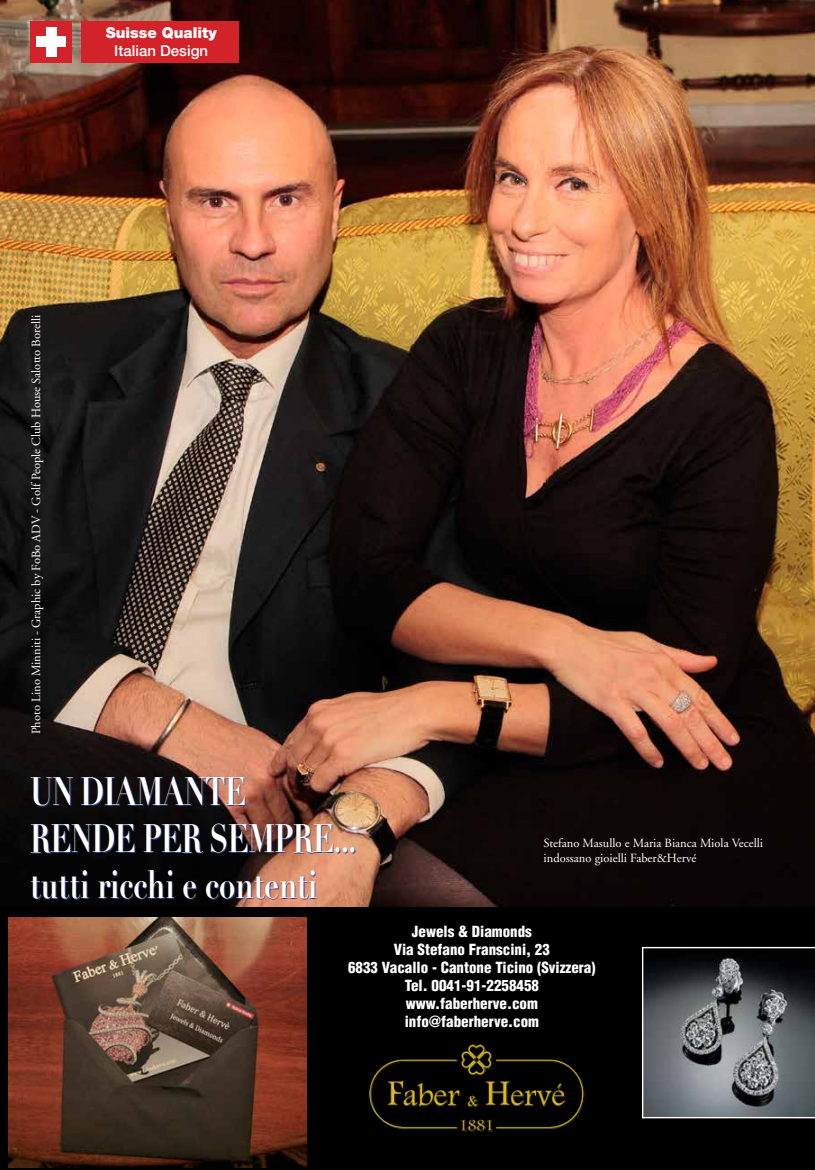
<style>
.page{position:relative;width:815px;height:1170px;background:#fff}
.page>*{position:absolute;margin:0;border:0;box-sizing:border-box;transform-origin:0 0}
.t1{font:700 38.75px/46.5px "Didot";letter-spacing:-.02em;color:#fff;scale:.75 1}
.t2{font:900 condensed 15px/18px "Helvetica LT Std";color:#fff;text-align:center}
.t3{font:900 15px "Helvetica Neue";color:#fff}
.t4{font:500 15px "Helvetica Neue";color:#fff}
.t5{font:12.5px/15px "Adobe Garamond";color:#fff}
</style>
<div class="page">
<img style="left:0;top:0;width:815px;height:907px">
<div style="left:0;top:907px;width:815px;height:262px;background:#000"></div>
<img style="left:369px;top:1044px;width:216px;height:88px">
<img style="left:8px;top:917px;width:298px;height:250px">
<svg style="left:642px;top:946px;width:173px;height:172px;background:#595d61"></svg>
<div style="left:30px;top:21px;width:41px;height:42px;background:#d2232a"></div>
<div style="left:46px;top:27px;width:11px;height:30px;background:#fff"></div>
<div style="left:37px;top:36px;width:29px;height:11px;background:#fff"></div>
<div style="left:81px;top:21px;width:157px;height:42px;background:#d2232a"></div>
<p class="t3" style="left:106px;top:24px;width:112px">Suisse Quality</p>
<p class="t4" style="left:114px;top:42px;width:95px">Italian Design</p>
<p class="t5" style="left:29px;top:734px;width:421px;rotate:-90deg">Photo Lino Minniti - Graphic by FoBo ADV - Golf People Club House Salotto Borelli</p>
<h1 class="t1" style="left:30px;top:769px;width:437px">UN D IAMANTE<br>RENDE PER SEMPRE...<br>TUTTI RICCHI E CONTENTI</h1>
<p class="t5" style="left:544px;top:835px;width:221px">Stefano Masullo e Maria Bianca Miola Vecelli indossano gioielli Faber&amp;Hervé</p>
<p class="t2" style="left:348px;top:922px;width:249px">Jewels &amp; Diamonds<br>Via Stefano Franscini, 23<br>6833 Vacallo - Cantone Ticino (Svizzera)<br>Tel. 0041-91-2258458 www.faberherve.com info@faberherve.com</p>
</div>
